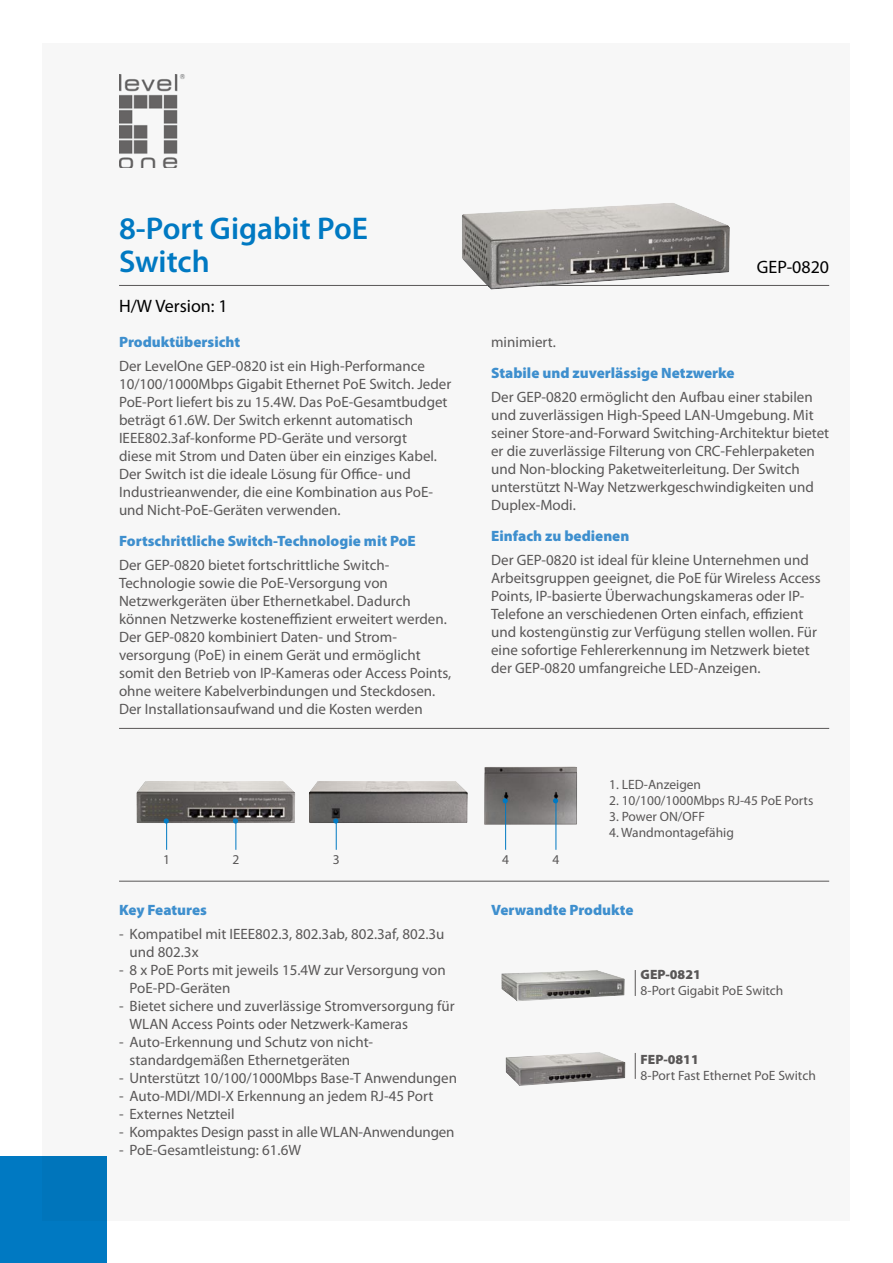
<style>
.page{position:relative;width:893px;height:1263px;background:#fff}
.page>*{position:absolute;margin:0;border:0;box-sizing:border-box;transform-origin:0 0}
.t1{font:600 31.5px/33px "Myriad Pro";color:#0079c2}
.t2{font:18px "Myriad Pro";color:#000}
.t3{font:15px/18px "Myriad Pro";color:#595757}
.t4{font:900 15px "Myriad Pro";color:#3e8fce}
.t5{font:13.5px "Myriad Pro";color:#595757}
.t6{font:900 13.5px "Myriad Pro";color:#595757}
</style>
<div class="page">
<div style="left:43px;top:43px;width:807px;height:1177px;background:#f7f7f7"></div>
<div style="left:0;top:1157px;width:106px;height:106px;background:#0079c2"></div>
<img style="left:119px;top:74px;width:66px;height:94px">
<hr style="left:119px;top:285px;width:710px;height:1px;background:#595757">
<img style="left:136px;top:781px;width:159px;height:42px">
<img style="left:309px;top:781px;width:159px;height:42px">
<img style="left:484px;top:766px;width:93px;height:59px">
<hr style="left:119px;top:728px;width:710px;height:1px;background:#595757">
<hr style="left:119px;top:881px;width:710px;height:1px;background:#595757">
<svg style="left:635px;top:970px;width:1px;height:26px"></svg>
<svg style="left:333px;top:818px;width:5px;height:32px"></svg>
<hr style="left:505px;top:802px;width:1px;height:48px;background:#0079c2">
<svg style="left:503px;top:798px;width:5px;height:5px"></svg>
<svg style="left:635px;top:1053px;width:1px;height:26px"></svg>
<svg style="left:164px;top:818px;width:5px;height:32px"></svg>
<svg style="left:233px;top:818px;width:5px;height:32px"></svg>
<img style="left:462px;top:203px;width:268px;height:87px">
<img style="left:501px;top:970px;width:124px;height:31px">
<img style="left:505px;top:1052px;width:121px;height:34px">
<hr style="left:556px;top:802px;width:1px;height:48px;background:#0079c2">
<svg style="left:553px;top:798px;width:5px;height:5px"></svg>
<h1 class="t1" style="left:119px;top:211px;width:250px">8-Port Gigabit PoE<br>Switch</h1>
<p class="t2" style="left:119px;top:295px;width:110px">H/W Version: 1</p>
<p class="t4" style="left:119px;top:332px;width:123px">Produktübersicht</p>
<p class="t3" style="left:119px;top:357px;width:334px">Der LevelOne GEP-0820 ist ein High-Performance 10/100/1000Mbps Gigabit Ethernet PoE Switch. Jeder PoE-Port liefert bis zu 15.4W. Das PoE-Gesamtbudget beträgt 61.6W. Der Switch erkennt automatisch IEEE802.3af-konforme PD-Geräte und versorgt<br>diese mit Strom und Daten über ein einziges Kabel.<br>Der Switch ist die ideale Lösung für Office- und Industrieanwender, die eine Kombination aus PoE&shy;und Nicht-PoE-Geräten verwenden.</p>
<p class="t4" style="left:119px;top:531px;width:298px">Fortschrittliche Switch-Technologie mit PoE</p>
<p class="t3" style="left:119px;top:556px;width:334px">Der GEP-0820 bietet fortschrittliche Switch-Technologie sowie die PoE-Versorgung von Netzwerkgeräten über Ethernetkabel. Dadurch können Netzwerke kosteneffizient erweitert werden.<br>Der GEP-0820 kombiniert Daten- und Strom&shy;versorgung (PoE) in einem Gerät und ermöglicht somit den Betrieb von IP-Kameras oder Access Points, ohne weitere Kabelverbindungen und Steckdosen.<br>Der Installationsaufwand und die Kosten werden</p>
<p class="t2" style="left:757px;top:256px;width:74px">GEP-0820</p>
<p class="t3" style="left:491px;top:332px;width:66px">minimiert.</p>
<p class="t4" style="left:491px;top:362px;width:245px">Stabile und zuverlässige Netzwerke</p>
<p class="t3" style="left:491px;top:388px;width:340px">Der GEP-0820 ermöglicht den Aufbau einer stabilen und zuverlässigen High-Speed LAN-Umgebung. Mit seiner Store-and-Forward Switching-Architektur bietet er die zuverlässige Filterung von CRC-Fehlerpaketen und Non-blocking Paketweiterleitung. Der Switch unterstützt N-Way Netzwerkgeschwindigkeiten und Duplex-Modi.</p>
<p class="t4" style="left:491px;top:526px;width:140px">Einfach zu bedienen</p>
<p class="t3" style="left:491px;top:551px;width:331px">Der GEP-0820 ist ideal für kleine Unternehmen und Arbeitsgruppen geeignet, die PoE für Wireless Access Points, IP-basierte Überwachungskameras oder IP-Telefone an verschiedenen Orten einfach, effizient und kostengünstig zur Verfügung stellen wollen. Für eine sofortige Fehlererkennung im Netzwerk bietet der GEP-0820 umfangreiche LED-Anzeigen.</p>
<p class="t5" style="left:609px;top:776px;width:93px">1. LED-Anzeigen</p>
<p class="t5" style="left:609px;top:792px;width:206px">2. 10/100/1000Mbps RJ-45 PoE Ports</p>
<p class="t5" style="left:609px;top:808px;width:97px">3. Power ON/OFF</p>
<p class="t5" style="left:609px;top:824px;width:126px">4. Wandmontagefähig</p>
<p class="t5" style="left:163px;top:851px;width:8px">1</p>
<p class="t5" style="left:232px;top:851px;width:8px">2</p>
<p class="t5" style="left:552px;top:851px;width:8px">4</p>
<p class="t5" style="left:333px;top:851px;width:8px">3</p>
<p class="t5" style="left:502px;top:851px;width:8px">4</p>
<p class="t4" style="left:119px;top:899px;width:89px">Key Features</p>
<p class="t3" style="left:130px;top:925px;width:316px;text-indent:-10px">- Kompatibel mit IEEE802.3, 802.3ab, 802.3af, 802.3u und 802.3x</p>
<p class="t3" style="left:130px;top:961px;width:318px;text-indent:-10px">- 8 x PoE Ports mit jeweils 15.4W zur Versorgung von<br>PoE-PD-Geräten</p>
<p class="t3" style="left:130px;top:997px;width:327px;text-indent:-10px">- Bietet sichere und zuverlässige Stromversorgung für<br>WLAN Access Points oder Netzwerk-Kameras</p>
<p class="t3" style="left:130px;top:1033px;width:245px;text-indent:-10px">- Auto-Erkennung und Schutz von nicht&shy;standardgemäßen Ethernetgeräten</p>
<p class="t3" style="left:119px;top:1069px;width:339px">- Unterstützt 10/100/1000Mbps Base-T Anwendungen</p>
<p class="t3" style="left:119px;top:1087px;width:316px">- Auto-MDI/MDI-X Erkennung an jedem RJ-45 Port</p>
<p class="t3" style="left:119px;top:1105px;width:117px">- Externes Netzteil</p>
<p class="t3" style="left:119px;top:1123px;width:337px">- Kompaktes Design passt in alle WLAN-Anwendungen</p>
<p class="t3" style="left:119px;top:1141px;width:184px">- PoE-Gesamtleistung: 61.6W</p>
<p class="t4" style="left:491px;top:899px;width:144px">Verwandte Produkte</p>
<p class="t6" style="left:641px;top:965px;width:62px">GEP-0821</p>
<p class="t5" style="left:641px;top:982px;width:144px">8-Port Gigabit PoE Switch</p>
<p class="t6" style="left:641px;top:1050px;width:60px">FEP-0811</p>
<p class="t5" style="left:641px;top:1067px;width:177px">8-Port Fast Ethernet PoE Switch</p>
</div>
